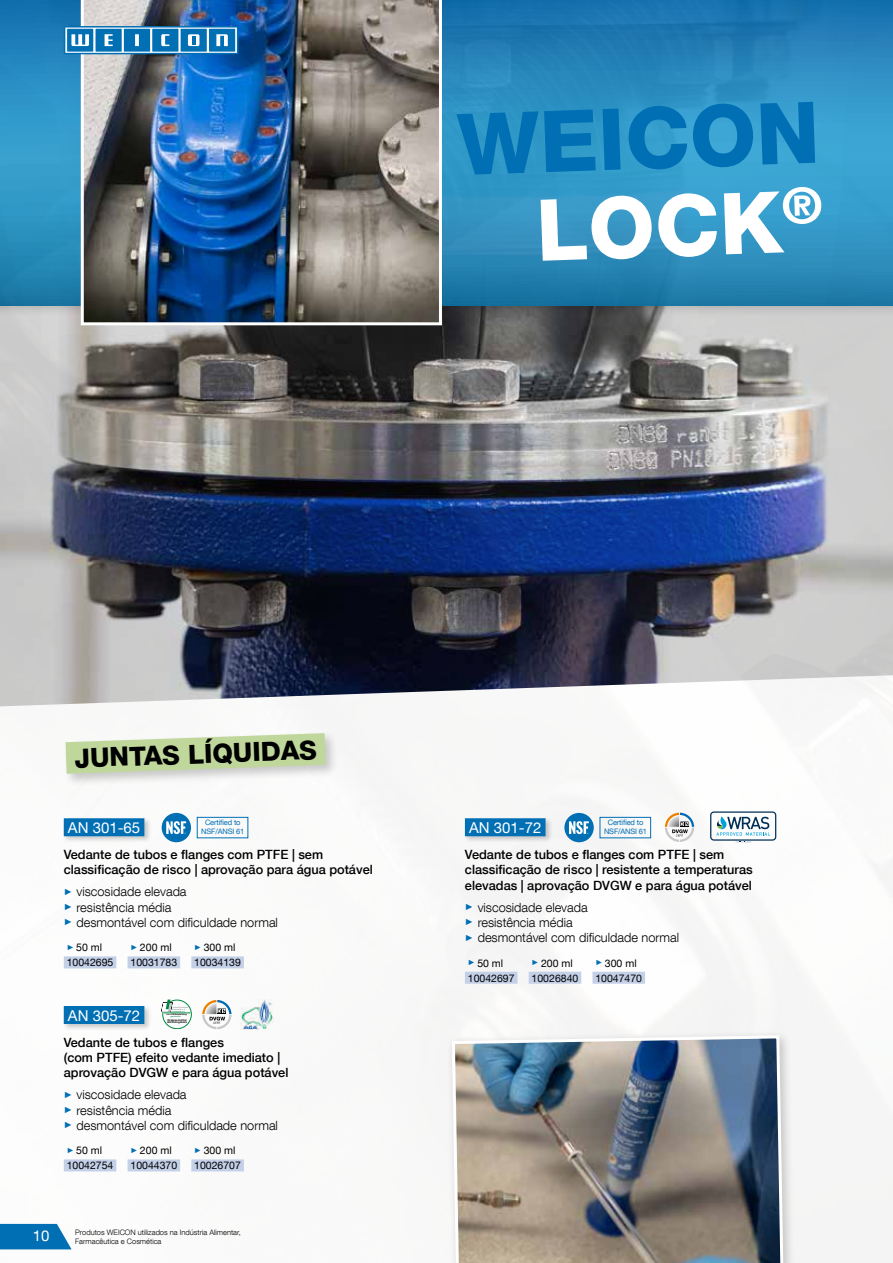
<style>
.page{position:relative;width:893px;height:1263px;background:#fff}
.page>*{position:absolute;margin:0;border:0;box-sizing:border-box;transform-origin:0 0}
.t1{font:800 85.35px/88.5px "Helvetica Neue LT Com";color:#006fb4;text-align:right}
.t2{font:800 26.4px "Helvetica Neue LT Com";color:#000}
.t3{font:15px "Helvetica Neue LT Com";color:#fff}
.t4{font:500 12.75px/15.3px "Helvetica Neue LT Com";color:#000}
.t5{font:300 12.75px/15.3px "Helvetica Neue LT Com";color:#000}
.t6{font:10.5px/15px "Helvetica Neue LT Com";color:#000}
.t7{font:300 7.5px/9px "Helvetica Neue LT Com";color:#000}
.t8{font:7.5px/9px "Helvetica Neue LT Com";letter-spacing:-.02em;color:#006fb4;text-align:center}
.t9{font:700 2.55px/2.8px "Helvetica";color:#000}
.t10{font:italic 700 2.1px "Helvetica";color:#000}
.t11{font:italic 700 1.65px "Helvetica";color:#008741}
.t12{font:italic 700 1.65px "Helvetica";color:#000}
.s1{color:#fff}
.s2{font-family:"Arial";font-weight:400;font-size:9px;color:#fff}
.s3{font-family:"Arial";font-size:7.5px;color:#006fb4}
</style>
<div class="page">
<img style="left:0;top:317px;width:893px;height:946px">
<div style="left:0;top:0;width:893px;height:317px;background:#000;opacity:.5"></div>
<svg style="left:0;top:0;width:893px;height:305px"></svg>
<img style="left:81px;top:0;width:361px;height:325px">
<div style="left:446px;top:1029px;width:349px;height:234px;background:#000;opacity:.2"></div>
<img style="left:450px;top:1034px;width:335px;height:229px">
<div style="left:64px;top:956px;width:52px;height:12px;background:#c3d0e8"></div>
<div style="left:62px;top:816px;width:90px;height:27px;background:#000;opacity:.2"></div>
<div style="left:64px;top:818px;width:80px;height:18px;background:#006fb4"></div>
<div style="left:162px;top:813px;width:29px;height:29px;background:#006fb4;border-radius:50%"></div>
<svg style="left:166px;top:821px;width:20px;height:13px"></svg>
<div style="left:197px;top:817px;width:51px;height:21px;border:1px solid #006fb4"></div>
<svg style="left:665px;top:813px;width:29px;height:29px"></svg>
<div style="left:463px;top:816px;width:90px;height:27px;background:#000;opacity:.2"></div>
<div style="left:465px;top:818px;width:80px;height:18px;background:#006fb4"></div>
<div style="left:564px;top:813px;width:30px;height:29px;background:#006fb4;border-radius:50%"></div>
<svg style="left:569px;top:821px;width:20px;height:13px"></svg>
<div style="left:600px;top:817px;width:51px;height:21px;border:1px solid #006fb4"></div>
<div style="left:62px;top:1004px;width:90px;height:27px;background:#000;opacity:.2"></div>
<div style="left:64px;top:1006px;width:80px;height:18px;background:#006fb4"></div>
<div style="left:64px;top:1159px;width:52px;height:12px;background:#c3d0e8"></div>
<div style="left:128px;top:1159px;width:52px;height:12px;background:#c3d0e8"></div>
<div style="left:191px;top:1159px;width:53px;height:12px;background:#c3d0e8"></div>
<div style="left:163px;top:1000px;width:28px;height:29px;border:1px solid #008741;border-radius:50%"></div>
<svg style="left:161px;top:999px;width:29px;height:15px"></svg>
<svg style="left:202px;top:1000px;width:29px;height:29px"></svg>
<img style="left:240px;top:999px;width:34px;height:31px">
<svg style="left:33px;top:716px;width:325px;height:75px"></svg>
<div style="left:128px;top:956px;width:52px;height:12px;background:#c3d0e8"></div>
<div style="left:191px;top:956px;width:53px;height:12px;background:#c3d0e8"></div>
<div style="left:465px;top:972px;width:52px;height:12px;background:#c3d0e8"></div>
<div style="left:529px;top:972px;width:52px;height:12px;background:#c3d0e8"></div>
<div style="left:592px;top:972px;width:53px;height:12px;background:#c3d0e8"></div>
<div style="left:710px;top:811px;width:66px;height:30px;border:1px solid #002e54;border-radius:3px"></div>
<svg style="left:716px;top:816px;width:54px;height:26px"></svg>
<svg style="left:0;top:1224px;width:72px;height:25px"></svg>
<svg style="left:64px;top:26px;width:184px;height:28px"></svg>
<h1 class="t1" style="left:456px;top:100px;width:364px;rotate:-2deg">WEICON<br><span class="s1">LOCK</span><sup>®</sup></h1>
<h2 class="t2" style="left:74px;top:743px;width:244px;rotate:-2deg">JUNTAS LÍQUIDAS</h2>
<p class="t3" style="left:68px;top:818px;width:74px">AN 301-65</p>
<p class="t8" style="left:201px;top:818px;width:45px">Certified to<br>NSF/ANSI 61</p>
<p class="t3" style="left:469px;top:818px;width:74px">AN 301-72</p>
<p class="t8" style="left:604px;top:818px;width:45px">Certified to<br>NSF/ANSI 61</p>
<p class="t4" style="left:64px;top:847px;width:311px">Vedante de tubos e flanges com PTFE | sem classificação de risco | aprovação para água potável</p>
<p class="t5" style="left:64px;top:884px;width:216px"><span class="s2">►</span> viscosidade elevada<br><span class="s2">►</span> resistência média<br><span class="s2">►</span> desmontável com dificuldade normal</p>
<p class="t6" style="left:67px;top:940px;width:48px"><span class="s3">►</span> 50 ml<br>10042695</p>
<p class="t6" style="left:130px;top:940px;width:48px"><span class="s3">►</span> 200 ml<br>10031783</p>
<p class="t6" style="left:194px;top:940px;width:48px"><span class="s3">►</span> 300 ml<br>10034139</p>
<p class="t3" style="left:68px;top:1006px;width:74px">AN 305-72</p>
<p class="t10" style="left:171px;top:1013px;width:18px">IVK-Empfehlung</p>
<p class="t9" style="left:167px;top:1018px;width:22px">Hygiene-Institut des Ruhrgebiets</p>
<p class="t12" style="left:167px;top:1014px;width:6px">Nach</p>
<p class="t11" style="left:170px;top:1016px;width:13px">geprüftdurch:</p>
<p class="t4" style="left:64px;top:1034px;width:226px">Vedante de tubos e flanges<br>(com PTFE) efeito vedante imediato | aprovação DVGW e para água potável</p>
<p class="t5" style="left:64px;top:1087px;width:216px"><span class="s2">►</span> viscosidade elevada<br><span class="s2">►</span> resistência média<br><span class="s2">►</span> desmontável com dificuldade normal</p>
<p class="t6" style="left:67px;top:1143px;width:48px"><span class="s3">►</span> 50 ml<br>10042754</p>
<p class="t6" style="left:130px;top:1143px;width:48px"><span class="s3">►</span> 200 ml<br>10044370</p>
<p class="t6" style="left:194px;top:1143px;width:48px"><span class="s3">►</span> 300 ml<br>10026707</p>
<p class="t4" style="left:465px;top:847px;width:289px">Vedante de tubos e flanges com PTFE | sem classificação de risco | resistente a temperaturas elevadas | aprovação DVGW e para água potável</p>
<p class="t5" style="left:465px;top:899px;width:216px"><span class="s2">►</span> viscosidade elevada<br><span class="s2">►</span> resistência média<br><span class="s2">►</span> desmontável com dificuldade normal</p>
<p class="t6" style="left:468px;top:955px;width:48px"><span class="s3">►</span> 50 ml<br>10042697</p>
<p class="t6" style="left:532px;top:955px;width:48px"><span class="s3">►</span> 200 ml<br>10026840</p>
<p class="t6" style="left:595px;top:955px;width:48px"><span class="s3">►</span> 300 ml<br>10047470</p>
<p class="t3" style="left:33px;top:1226px;width:18px">10</p>
<p class="t7" style="left:75px;top:1227px;width:167px">Produtos WEICON utilizados na Indústria Alimentar,<br>Farmacêutica e Cosmética</p>
</div>
